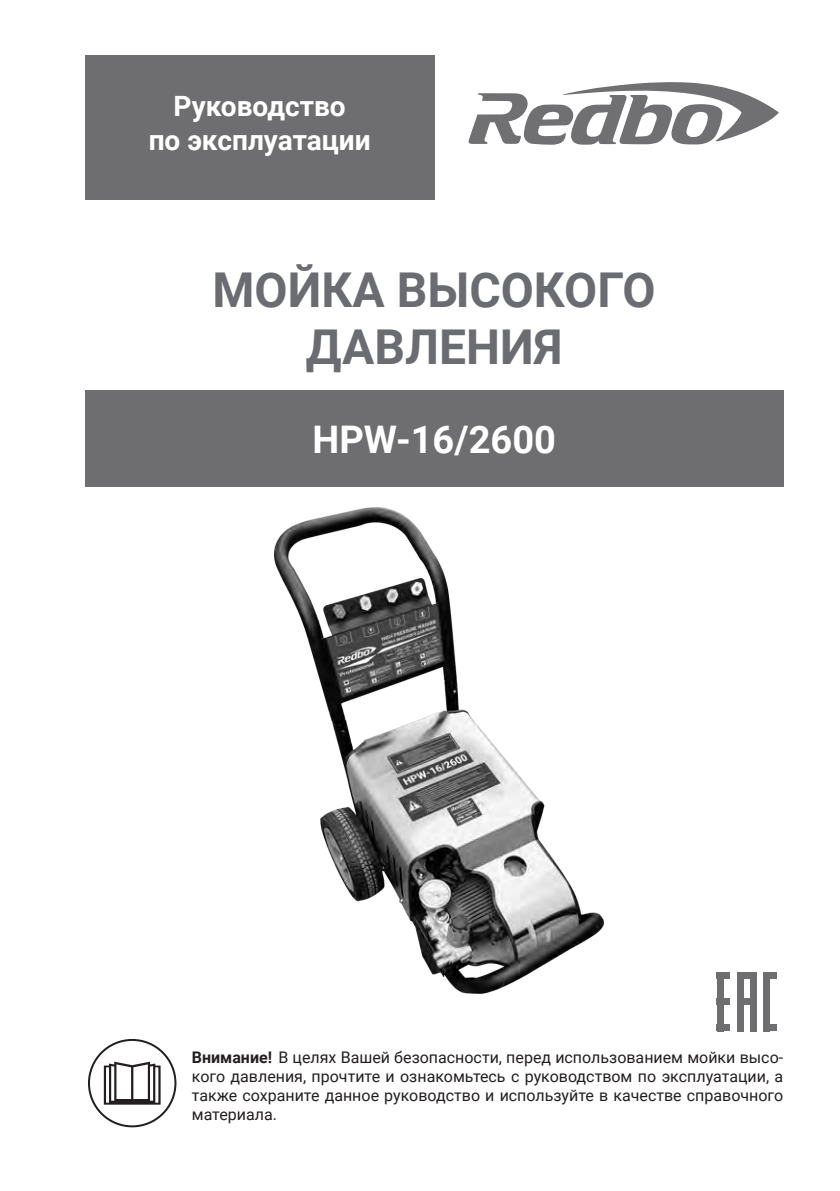
<style>
.page{position:relative;width:840px;height:1191px;background:#fff}
.page>*{position:absolute;margin:0;border:0;box-sizing:border-box;transform-origin:0 0}
.t1{font:700 48px/57.6px "Roboto";color:#6a6c72;text-align:center}
.t2{font:700 38px "Roboto";color:#fff}
.t3{font:700 28px/33.6px "Roboto";color:#fff;text-align:center}
.t4{font:16px/19.2px "Roboto";color:#231f20;text-align:justify}
.s1{font-weight:700}
</style>
<div class="page">
<div style="left:85px;top:56px;width:349px;height:144px;background:#6e6e70"></div>
<div style="left:85px;top:390px;width:697px;height:96px;background:#6e6e70"></div>
<svg style="left:104px;top:1061px;width:56px;height:43px"></svg>
<div style="left:88px;top:1039px;width:88px;height:88px;border:2px solid #231f20;border-radius:50%"></div>
<div style="left:716px;top:971px;width:7px;height:60px;background:#6e6e70"></div>
<div style="left:716px;top:1024px;width:13px;height:7px;background:#6e6e70"></div>
<div style="left:716px;top:971px;width:13px;height:7px;background:#6e6e70"></div>
<div style="left:716px;top:998px;width:13px;height:6px;background:#6e6e70"></div>
<div style="left:762px;top:971px;width:7px;height:60px;background:#6e6e70"></div>
<div style="left:762px;top:1024px;width:14px;height:7px;background:#6e6e70"></div>
<div style="left:762px;top:971px;width:14px;height:7px;background:#6e6e70"></div>
<div style="left:736px;top:971px;width:6px;height:60px;background:#6e6e70"></div>
<div style="left:749px;top:971px;width:7px;height:60px;background:#6e6e70"></div>
<div style="left:736px;top:971px;width:20px;height:7px;background:#6e6e70"></div>
<div style="left:736px;top:998px;width:20px;height:6px;background:#6e6e70"></div>
<img style="left:274px;top:507px;width:329px;height:486px">
<svg style="left:468px;top:82px;width:310px;height:63px"></svg>
<h3 class="t3" style="left:149px;top:89px;width:223px">Руководство<br>по эксплуатации</h3>
<h1 class="t1" style="left:212px;top:259px;width:444px">МОЙКА ВЫСОКОГО<br>ДАВЛЕНИЯ</h1>
<h2 class="t2" style="left:312px;top:412px;width:245px">HPW-16/2600</h2>
<p class="t4" style="left:192px;top:1047px;width:592px"><span class="s1">Внимание!</span> В целях Вашей безопасности, перед использованием мойки высо&shy;кого давления, прочтите и ознакомьтесь с руководством по эксплуатации, а также сохраните данное руководство и используйте в качестве справочного материала.</p>
</div>
